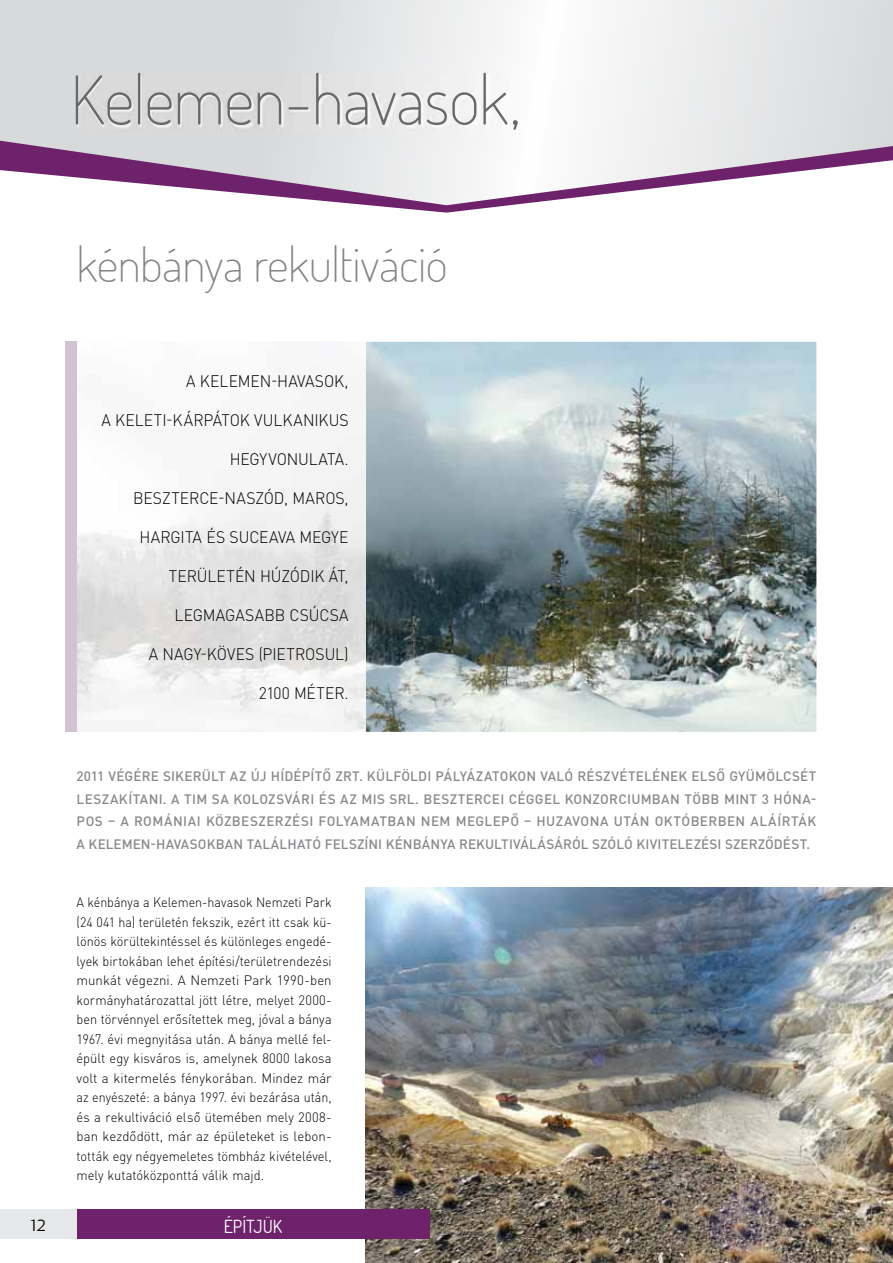
<style>
.page{position:relative;width:893px;height:1263px;background:#fff}
.page>*{position:absolute;margin:0;border:0;box-sizing:border-box;transform-origin:0 0}
.t1{font:200 67.5px "Terminal Dosis";letter-spacing:-.015em;color:#67686b}
.t2{font:200 48px "Terminal Dosis";letter-spacing:-.01em;color:#828487}
.t3{font:18px "Terminal Dosis";color:#fff}
.t4{font:18px "Apex New";color:#000}
.t5{font:300 16.5px "DIN Pro";color:#000;scale:.95 1}
.t6{font:300 13.5px/19.5px "DIN Pro";color:#000;text-align:justify;scale:.93 1}
.t7{font:500 13.5px/22.5px "DIN Pro";letter-spacing:.01em;color:#8a888c;text-align:justify}
</style>
<div class="page">
<svg style="left:0;top:0;width:893px;height:205px"></svg>
<div style="left:0;top:1209px;width:77px;height:30px;background:#e6e7e8"></div>
<img style="left:366px;top:888px;width:527px;height:374px">
<div style="left:77px;top:1209px;width:352px;height:30px;background:#6d226b"></div>
<img style="left:366px;top:342px;width:450px;height:390px">
<img style="left:78px;top:75px;width:442px;height:57px">
<div style="left:65px;top:342px;width:12px;height:390px;background:#d2c2d2"></div>
<h1 class="t1" style="left:70px;top:55px;width:452px">Kelemen-havasok,</h1>
<h2 class="t2" style="left:77px;top:233px;width:373px">kénbánya rekultiváció</h2>
<p class="t5" style="left:186px;top:375px;width:172px">A KELEMEN-HAVASOK,</p>
<p class="t5" style="left:102px;top:414px;width:262px">A KELETI-KÁRPÁTOK VULKANIKUS</p>
<p class="t5" style="left:230px;top:453px;width:127px">HEGYVONULATA.</p>
<p class="t5" style="left:133px;top:492px;width:228px">BESZTERCE-NASZÓD, MAROS,</p>
<p class="t5" style="left:140px;top:531px;width:222px">HARGITA ÉS SUCEAVA MEGYE</p>
<p class="t5" style="left:169px;top:570px;width:191px">TERÜLETÉN HÚZÓDIK ÁT,</p>
<p class="t5" style="left:175px;top:609px;width:185px">LEGMAGASABB CSÚCSA</p>
<p class="t5" style="left:149px;top:648px;width:212px">A NAGY-KÖVES (PIETROSUL)</p>
<p class="t5" style="left:259px;top:687px;width:96px">2100 MÉTER.</p>
<p class="t7" style="left:77px;top:766px;width:741px">2011 VÉGÉRE SIKERÜLT AZ ÚJ HÍDÉPÍTŐ ZRT. KÜLFÖLDI PÁLYÁZATOKON VALÓ RÉSZVÉTELÉNEK ELSŐ GYÜMÖLCSÉT LESZAKÍTANI. A TIM SA KOLOZSVÁRI ÉS AZ MIS SRL. BESZTERCEI CÉGGEL KONZORCIUMBAN TÖBB MINT 3 HÓNA-POS – A ROMÁNIAI KÖZBESZERZÉSI FOLYAMATBAN NEM MEGLEPŐ – HUZAVONA UTÁN OKTÓBERBEN ALÁÍRTÁK A KELEMEN-HAVASOKBAN TALÁLHATÓ FELSZÍNI KÉNBÁNYA REKULTIVÁLÁSÁRÓL SZÓLÓ KIVITELEZÉSI SZERZŐDÉST.</p>
<p class="t6" style="left:77px;top:894px;width:276px">A kénbánya a Kelemen-havasok Nemzeti Park (24 041 ha) területén fekszik, ezért itt csak kü&shy;lönös körültekintéssel és különleges engedé&shy;lyek birtokában lehet építési/területrendezési munkát végezni. A Nemzeti Park 1990-ben kormányhatározattal jött létre, melyet 2000- ben törvénnyel erősítettek meg, jóval a bánya 1967. évi megnyitása után. A bánya mellé fel&shy;épült egy kisváros is, amelynek 8000 lakosa volt a kitermelés fénykorában. Mindez már az enyészeté: a bánya 1997. évi bezárása után, és a rekultiváció első ütemében mely 2008- ban kezdődött, már az épületeket is lebon&shy;tották egy négyemeletes tömbház kivételével, mely kutatóközponttá válik majd.</p>
<h3 class="t4" style="left:31px;top:1217px;width:16px">12</h3>
<h3 class="t3" style="left:224px;top:1212px;width:60px">ÉPÍTJÜK</h3>
</div>
